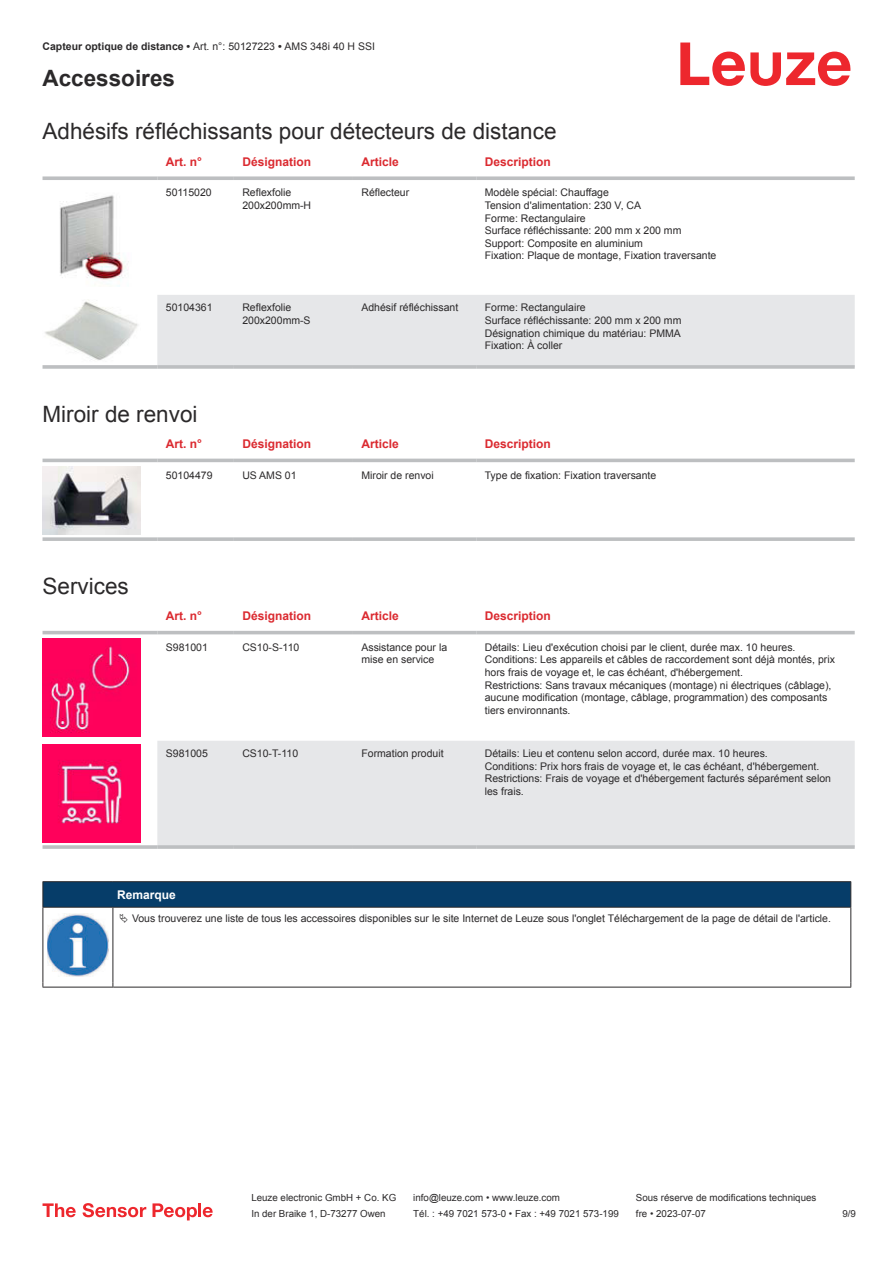
<style>
.page{position:relative;width:893px;height:1263px;background:#fff}
.page>*{position:absolute;margin:0;border:0;box-sizing:border-box;transform-origin:0 0}
.t1{font:22.5px "Arial";color:#2b292a}
.t2{font:700 22.5px "Arial";color:#2b292a}
.t3{font:700 12px "Arial";color:#db2a30}
.t4{font:700 12px "Arial";color:#fff}
.t5{font:10.5px/12.6px "Arial";color:#2b292a}
.t6{font:9.75px "Arial";color:#2b292a}
.s1{font-weight:700}
</style>
<div class="page">
<svg style="left:680px;top:43px;width:170px;height:43px"></svg>
<div style="left:157px;top:295px;width:698px;height:70px;background:#e6e7e9"></div>
<svg style="left:43px;top:176px;width:114px;height:4px"></svg>
<svg style="left:157px;top:176px;width:77px;height:4px"></svg>
<svg style="left:234px;top:176px;width:119px;height:4px"></svg>
<svg style="left:353px;top:176px;width:123px;height:4px"></svg>
<svg style="left:476px;top:176px;width:379px;height:4px;background:#c4c6c8"></svg>
<svg style="left:43px;top:365px;width:114px;height:4px"></svg>
<hr style="left:157px;top:365px;width:77px;height:4px;background:#bdbfc1">
<svg style="left:234px;top:365px;width:119px;height:4px"></svg>
<svg style="left:353px;top:365px;width:123px;height:4px"></svg>
<hr style="left:476px;top:365px;width:379px;height:4px;background:#bdbfc1">
<img style="left:60px;top:195px;width:69px;height:92px">
<img style="left:45px;top:300px;width:93px;height:60px">
<svg style="left:43px;top:458px;width:812px;height:77px"></svg>
<hr style="left:43px;top:459px;width:114px;height:3px;background:#bdbfc1">
<hr style="left:157px;top:459px;width:77px;height:3px;background:#bdbfc1">
<hr style="left:234px;top:459px;width:119px;height:3px;background:#bdbfc1">
<hr style="left:353px;top:459px;width:123px;height:3px;background:#bdbfc1">
<hr style="left:476px;top:459px;width:379px;height:3px;background:#bdbfc1">
<svg style="left:43px;top:537px;width:114px;height:4px"></svg>
<svg style="left:157px;top:537px;width:77px;height:4px"></svg>
<svg style="left:234px;top:537px;width:119px;height:4px"></svg>
<svg style="left:353px;top:537px;width:123px;height:4px"></svg>
<svg style="left:476px;top:537px;width:379px;height:4px;background:#c3c5c7"></svg>
<img style="left:43px;top:466px;width:97px;height:69px">
<svg style="left:43px;top:630px;width:812px;height:213px"></svg>
<div style="left:157px;top:741px;width:698px;height:104px;background:#e6e7e9"></div>
<hr style="left:43px;top:631px;width:114px;height:3px;background:#bdbfc1">
<hr style="left:157px;top:631px;width:77px;height:3px;background:#bdbfc1">
<hr style="left:234px;top:631px;width:119px;height:3px;background:#bdbfc1">
<hr style="left:353px;top:631px;width:123px;height:3px;background:#bdbfc1">
<hr style="left:476px;top:631px;width:379px;height:3px;background:#bdbfc1">
<hr style="left:43px;top:845px;width:114px;height:4px;background:#bdbfc1">
<hr style="left:157px;top:845px;width:77px;height:4px;background:#c7c9ca">
<hr style="left:234px;top:845px;width:119px;height:4px;background:#bdbfc1">
<hr style="left:353px;top:845px;width:123px;height:4px;background:#bdbfc1">
<hr style="left:476px;top:845px;width:379px;height:4px;background:#c7c9ca">
<img style="left:43px;top:639px;width:97px;height:97px">
<img style="left:43px;top:745px;width:97px;height:98px">
<svg style="left:44px;top:908px;width:806px;height:79px"></svg>
<hr style="left:43px;top:881px;width:70px;height:1px;background:#2b292a">
<hr style="left:43px;top:907px;width:70px;height:1px;background:#2b292a">
<hr style="left:113px;top:881px;width:738px;height:1px;background:#2b292a">
<svg style="left:43px;top:882px;width:808px;height:25px;background:#063c67"></svg>
<hr style="left:113px;top:907px;width:738px;height:1px;background:#2b292a">
<hr style="left:43px;top:907px;width:1px;height:75px;background:#2b292a">
<hr style="left:113px;top:907px;width:1px;height:75px;background:#2b292a">
<hr style="left:850px;top:907px;width:1px;height:75px;background:#2b292a">
<hr style="left:43px;top:987px;width:70px;height:1px;background:#2b292a">
<hr style="left:113px;top:987px;width:738px;height:1px;background:#2b292a">
<img style="left:47px;top:913px;width:61px;height:63px">
<div style="left:115px;top:908px;width:734px;height:20px;background:#fff"></div>
<svg style="left:43px;top:1203px;width:33px;height:14px"></svg>
<svg style="left:83px;top:1203px;width:63px;height:14px"></svg>
<svg style="left:153px;top:1203px;width:44px;height:17px"></svg>
<hr style="left:198px;top:1203px;width:3px;height:14px;background:#ed272d">
<svg style="left:203px;top:1207px;width:10px;height:10px"></svg>
<p class="t5" style="left:43px;top:41px;width:334px"><span class="s1">Capteur optique de distance •</span> Art. n°: 50127223 <span class="s1">•</span> AMS 348i 40 H SSI</p>
<h1 class="t2" style="left:43px;top:70px;width:134px">Accessoires</h1>
<h1 class="t1" style="left:43px;top:123px;width:515px">Adhésifs réfléchissants pour détecteurs de distance</h1>
<p class="t3" style="left:166px;top:157px;width:38px">Art. n°</p>
<p class="t3" style="left:242px;top:157px;width:70px">Désignation</p>
<p class="t3" style="left:361px;top:157px;width:39px">Article</p>
<p class="t3" style="left:485px;top:157px;width:68px">Description</p>
<p class="t5" style="left:166px;top:187px;width:47px">50115020</p>
<p class="t5" style="left:242px;top:187px;width:70px">Reflexfolie<br>200x200mm-H</p>
<p class="t5" style="left:361px;top:187px;width:49px">Réflecteur</p>
<p class="t5" style="left:485px;top:187px;width:233px">Modèle spécial: Chauffage<br>Tension d'alimentation: 230 V, CA<br>Forme: Rectangulaire<br>Surface réfléchissante: 200 mm x 200 mm Support: Composite en aluminium<br>Fixation: Plaque de montage, Fixation traversante</p>
<p class="t5" style="left:166px;top:302px;width:48px">50104361</p>
<p class="t5" style="left:242px;top:302px;width:70px">Reflexfolie<br>200x200mm-S</p>
<p class="t5" style="left:361px;top:302px;width:98px">Adhésif réfléchissant</p>
<p class="t5" style="left:485px;top:302px;width:198px">Forme: Rectangulaire<br>Surface réfléchissante: 200 mm x 200 mm<br>Désignation chimique du matériau: PMMA<br>Fixation: À coller</p>
<h1 class="t1" style="left:43px;top:405px;width:157px">Miroir de renvoi</h1>
<p class="t3" style="left:166px;top:439px;width:38px">Art. n°</p>
<p class="t3" style="left:242px;top:439px;width:70px">Désignation</p>
<p class="t3" style="left:361px;top:439px;width:39px">Article</p>
<p class="t3" style="left:485px;top:439px;width:68px">Description</p>
<p class="t5" style="left:166px;top:470px;width:48px">50104479</p>
<p class="t5" style="left:242px;top:470px;width:56px">US AMS 01</p>
<p class="t5" style="left:361px;top:470px;width:74px">Miroir de renvoi</p>
<p class="t5" style="left:485px;top:470px;width:173px">Type de fixation: Fixation traversante</p>
<h1 class="t1" style="left:43px;top:577px;width:88px">Services</h1>
<p class="t3" style="left:166px;top:611px;width:38px">Art. n°</p>
<p class="t3" style="left:242px;top:611px;width:70px">Désignation</p>
<p class="t3" style="left:361px;top:611px;width:39px">Article</p>
<p class="t3" style="left:485px;top:611px;width:68px">Description</p>
<p class="t5" style="left:166px;top:642px;width:44px">S981001</p>
<p class="t5" style="left:242px;top:642px;width:58px">CS10-S-110</p>
<p class="t5" style="left:361px;top:642px;width:87px">Assistance pour la mise en service</p>
<p class="t5" style="left:485px;top:642px;width:352px">Détails: Lieu d'exécution choisi par le client, durée max. 10 heures.<br>Conditions: Les appareils et câbles de raccordement sont déjà montés, prix hors frais de voyage et, le cas échéant, d'hébergement.<br>Restrictions: Sans travaux mécaniques (montage) ni électriques (câblage), aucune modification (montage, câblage, programmation) des composants tiers environnants.</p>
<p class="t5" style="left:166px;top:748px;width:44px">S981005</p>
<p class="t5" style="left:242px;top:748px;width:57px">CS10-T-110</p>
<p class="t5" style="left:361px;top:748px;width:84px">Formation produit</p>
<p class="t5" style="left:485px;top:748px;width:348px">Détails: Lieu et contenu selon accord, durée max. 10 heures.<br>Conditions: Prix hors frais de voyage et, le cas échéant, d'hébergement.<br>Restrictions: Frais de voyage et d'hébergement facturés séparément selon les frais.</p>
<p class="t4" style="left:117px;top:890px;width:60px">Remarque</p>
<p class="t5" style="left:132px;top:913px;width:700px">Vous trouverez une liste de tous les accessoires disponibles sur le site Internet de Leuze sous l'onglet Téléchargement de la page de détail de l'article.</p>
<p class="t6" style="left:251px;top:1194px;width:146px">Leuze electronic GmbH + Co. KG</p>
<p class="t6" style="left:413px;top:1194px;width:148px">info@leuze.com • www.leuze.com</p>
<p class="t6" style="left:636px;top:1194px;width:182px">Sous réserve de modifications techniques</p>
<p class="t6" style="left:251px;top:1210px;width:136px">In der Braike 1, D-73277 Owen</p>
<p class="t6" style="left:413px;top:1210px;width:207px">Tél. : +49 7021 573-0 • Fax : +49 7021 573-199</p>
<p class="t6" style="left:636px;top:1210px;width:72px">fre • 2023-07-07</p>
<p class="t6" style="left:842px;top:1210px;width:15px">9 /9</p>
</div>
